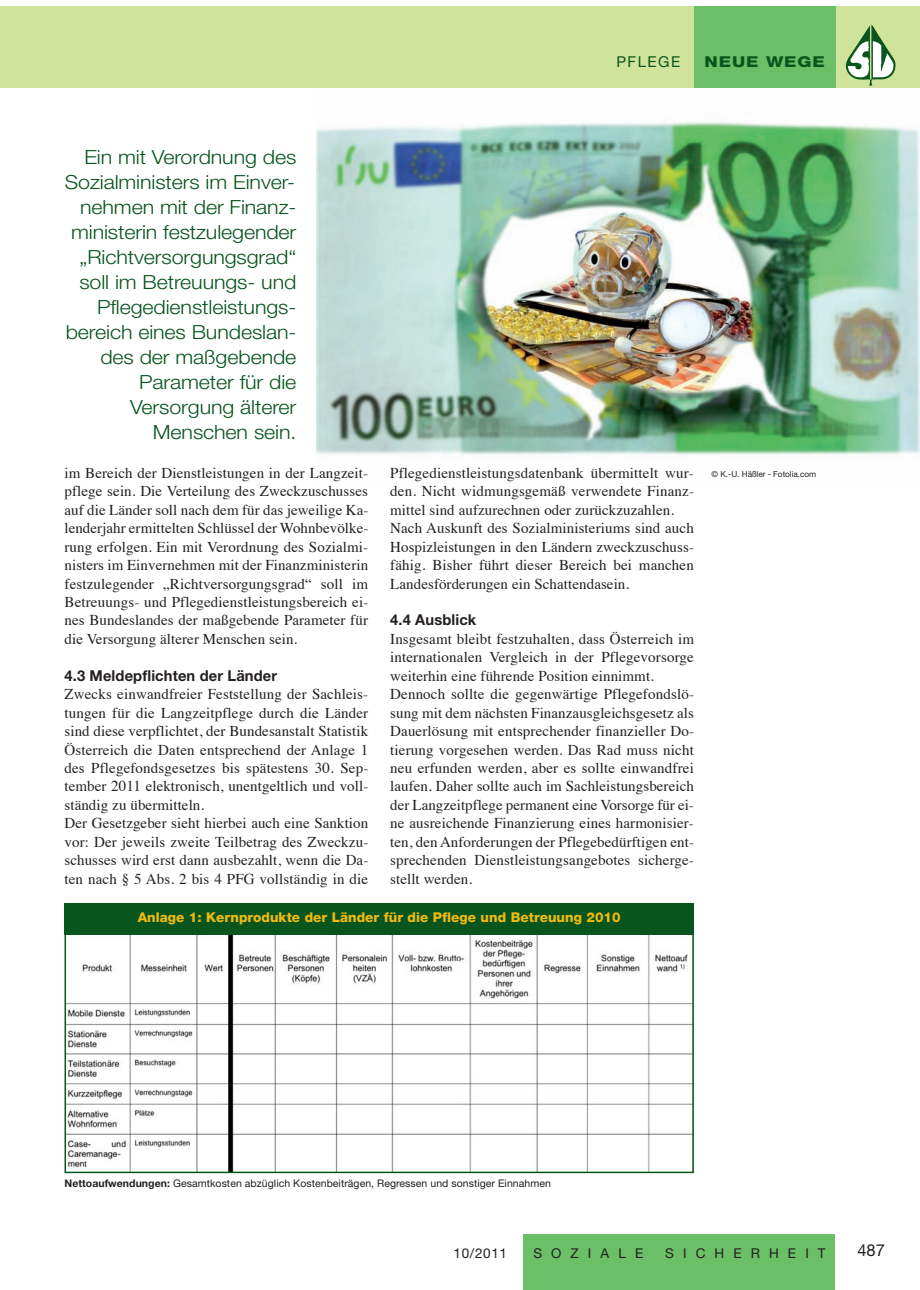
<style>
.page{position:relative;width:920px;height:1290px;background:#fff}
.page>*{position:absolute;margin:0;border:0;box-sizing:border-box;transform-origin:0 0}
.t1{font:300 19.5px/25px "Helvetica Neue";letter-spacing:-.005em;color:#08551e;text-align:right;scale:1.1 1}
.t2{font:16.5px "Helvetica Neue";color:#231f20}
.t3{font:15px/18.5px "Times";letter-spacing:.01em;color:#231f20}
.t4{font:700 15px "Helvetica Neue";letter-spacing:.01em;color:#231f20}
.t5{font:800 15px "Helvetica Neue";letter-spacing:.05em;color:#08551e;scale:1.2 1}
.t6{font:15px "Helvetica Neue";letter-spacing:.1em;color:#08551e}
.t7{font:800 13.5px "Helvetica Neue";letter-spacing:.005em;color:#f2b90f}
.t8{font:13.5px "Helvetica Neue";letter-spacing:.675em;color:#231f20}
.t9{font:10.5px "Helvetica Neue";letter-spacing:.005em;color:#231f20}
.t10{font:8.25px "Helvetica Neue";letter-spacing:-.005em;color:#231f20}
.s1{font-weight:700}
</style>
<div class="page">
<img style="left:317px;top:122px;width:603px;height:333px">
<div style="left:14px;top:7px;width:906px;height:81px;background:#d0e39a"></div>
<img style="left:846px;top:24px;width:50px;height:62px">
<div style="left:694px;top:7px;width:141px;height:81px;background:#6bc067"></div>
<div style="left:524px;top:1234px;width:311px;height:56px;background:#6bc067"></div>
<div style="left:0;top:7px;width:13px;height:81px;background:#d0e39a"></div>
<img style="left:68px;top:934px;width:623px;height:236px">
<div style="left:65px;top:903px;width:629px;height:31px;background:#08551e"></div>
<p class="t6" style="left:616px;top:56px;width:65px">PFLEGE</p>
<p class="t5" style="left:705px;top:56px;width:102px">NEUE WEGE</p>
<p class="t1" style="left:65px;top:146px;width:212px">Ein mit Verordnung des<br>Sozialministers im Einver&shy;nehmen mit der Finanz&shy;ministerin festzulegender „Richtversorgungsgrad“ soll im Betreuungs- und<br>Pflegedienstleistungs&shy;bereich eines Bundeslan&shy;des der maßgebende<br>Parameter für die<br>Versorgung älterer<br>Menschen sein.</p>
<p class="t3" style="left:65px;top:465px;width:305px;text-align:justify">im Bereich der Dienstleistungen in der Langzeit&shy;pflege sein. Die Verteilung des Zweckzuschusses auf die Länder soll nach dem für das jeweilige Ka&shy;lenderjahr ermittelten Schlüssel der Wohnbevölke&shy;rung erfolgen. Ein mit Verordnung des Sozialmi&shy;nisters im Einvernehmen mit der Finanzministerin festzulegender „Richtversorgungsgrad“ soll im Betreuungs- und Pflegedienstleistungsbereich ei&shy;nes Bundeslandes der maßgebende Parameter für die Versorgung älterer Menschen sein.</p>
<p class="t4" style="left:65px;top:670px;width:214px">4.3 Meldepflichten der Länder</p>
<p class="t3" style="left:65px;top:686px;width:305px">Zwecks einwandfreier Feststellung der Sachleis&shy;tungen für die Langzeitpflege durch die Länder sind diese verpflichtet, der Bundesanstalt Statistik Österreich die Daten entsprechend der Anlage 1 des Pflegefondsgesetzes bis spätestens 30. Sep&shy;tember 2011 elektronisch, unentgeltlich und voll&shy;ständig zu übermitteln.<br>Der Gesetzgeber sieht hierbei auch eine Sanktion vor: Der jeweils zweite Teilbetrag des Zweckzu&shy;schusses wird erst dann ausbezahlt, wenn die Da&shy;ten nach § 5 Abs. 2 bis 4 PFG vollständig in die</p>
<p class="t3" style="left:390px;top:465px;width:305px">Pflegedienstleistungsdatenbank übermittelt wur&shy;den. Nicht widmungsgemäß verwendete Finanz&shy;mittel sind aufzurechnen oder zurückzuzahlen.<br>Nach Auskunft des Sozialministeriums sind auch Hospizleistungen in den Ländern zweckzuschuss&shy;fähig. Bisher führt dieser Bereich bei manchen Landesförderungen ein Schattendasein.</p>
<p class="t4" style="left:390px;top:615px;width:88px">4.4 Ausblick</p>
<p class="t3" style="left:390px;top:631px;width:305px">Insgesamt bleibt festzuhalten, dass Österreich im internationalen Vergleich in der Pflegevorsorge weiterhin eine führende Position einnimmt.<br>Dennoch sollte die gegenwärtige Pflegefondslö&shy;sung mit dem nächsten Finanzausgleichsgesetz als Dauerlösung mit entsprechender finanzieller Do&shy;tierung vorgesehen werden. Das Rad muss nicht neu erfunden werden, aber es sollte einwandfrei laufen. Daher sollte auch im Sachleistungsbereich der Langzeitpflege permanent eine Vorsorge für ei&shy;ne ausreichende Finanzierung eines harmonisier&shy;ten, den Anforderungen der Pflegebedürftigen ent&shy;sprechenden Dienstleistungsangebotes sicherge&shy;stellt werden.</p>
<p class="t7" style="left:138px;top:912px;width:484px">Anlage 1: Kernprodukte der Länder für die Pflege und Betreuung 2010</p>
<p class="t10" style="left:712px;top:471px;width:106px">© K.-U. Häßler - Fotolia.com</p>
<p class="t9" style="left:65px;top:1180px;width:488px"><span class="s1">Nettoaufwendungen:</span> Gesamtkosten abzüglich Kostenbeiträgen, Regressen und sonstiger Einnahmen</p>
<p class="t8" style="left:454px;top:1248px;width:55px">10/2011</p>
<p class="t8" style="left:533px;top:1248px;width:111px">SOZIALE</p>
<p class="t8" style="left:665px;top:1248px;width:162px">SICHERHEIT</p>
<p class="t2" style="left:857px;top:1244px;width:29px">487</p>
</div>
